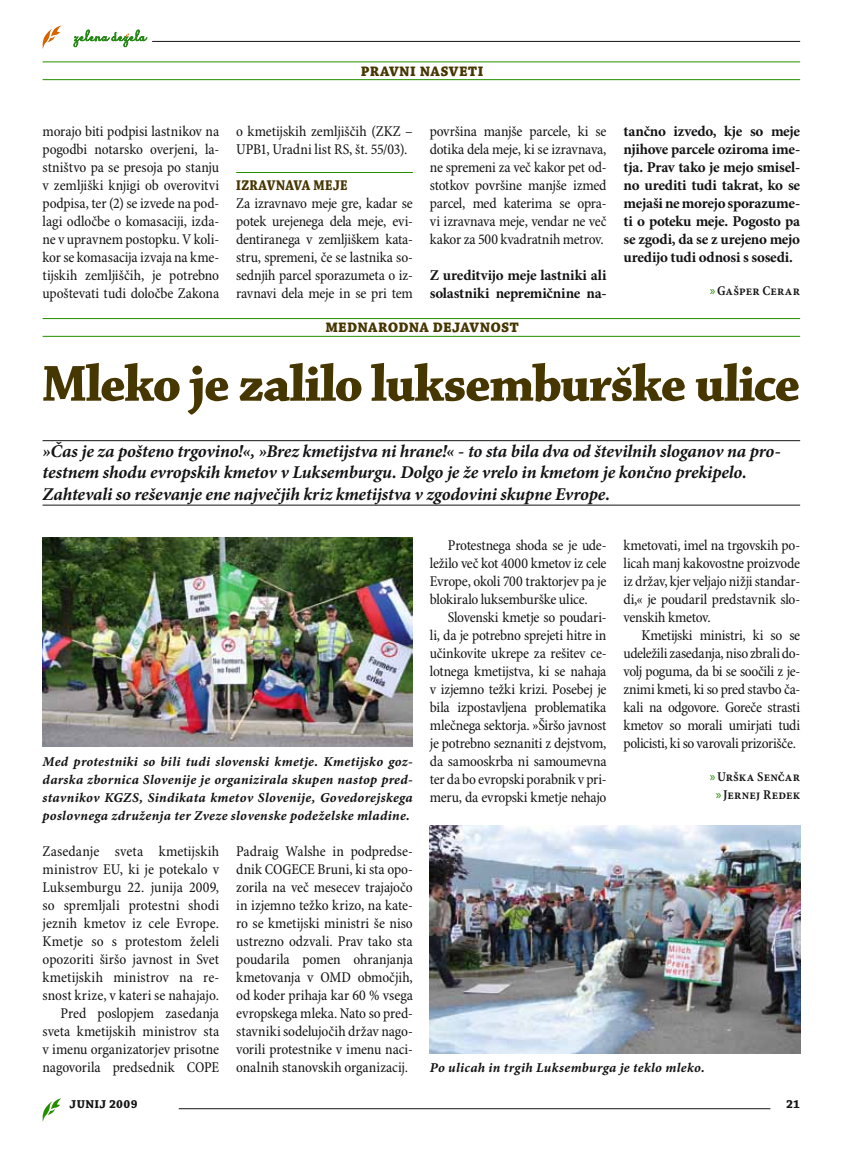
<style>
.page{position:relative;width:864px;height:1153px;background:#fff}
.page>*{position:absolute;margin:0;border:0;box-sizing:border-box;transform-origin:0 0}
.t1{font:54px "Chaparral Pro Bold Disp";letter-spacing:-.015em;color:#463600}
.t2{font:italic 700 18px/21.6px "Minion Pro";letter-spacing:-.01em;color:#141315}
.t3{font:700 18px "Chaparral Pro";letter-spacing:.01em;color:#463600;scale:.9 1}
.t4{font:condensed 15px/18px "Minion Pro";letter-spacing:-.005em;color:#141315;text-align:justify}
.t5{font:700 15px/18px "Minion Pro";letter-spacing:-.015em;color:#141315}
.t6{font:15px "Chaparral Pro Bold Subh";letter-spacing:.025em;color:#463600;scale:.9 1}
.t7{font:13.5px/18px "Minion Pro Bold It Capt";letter-spacing:.025em;color:#141315;text-align:justify}
.t8{font:13.5px/18px "Minion Pro Semibold Cn Capt";letter-spacing:.01em;color:#141315;text-align:center}
.t9{font:12px "Chaparral Pro Bold Capt";letter-spacing:.03em;color:#141315}
.s1{font-family:"Myriad Pro";color:#248e00}
</style>
<div class="page">
<svg style="left:42px;top:1098px;width:19px;height:23px"></svg>
<hr style="left:152px;top:41px;width:647px;height:1px;background:#141315">
<svg style="left:42px;top:26px;width:19px;height:23px"></svg>
<svg style="left:73px;top:30px;width:74px;height:17px"></svg>
<hr style="left:179px;top:1108px;width:591px;height:1px;background:#141315">
<hr style="left:43px;top:440px;width:756px;height:1px;background:#141315">
<hr style="left:43px;top:505px;width:756px;height:1px;background:#141315">
<hr style="left:43px;top:61px;width:756px;height:1px;background:#248e00">
<hr style="left:43px;top:79px;width:756px;height:1px;background:#248e00">
<hr style="left:43px;top:318px;width:756px;height:1px;background:#248e00">
<hr style="left:43px;top:336px;width:756px;height:1px;background:#248e00">
<hr style="left:236px;top:172px;width:176px;height:1px;background:#248e00">
<img style="left:429px;top:825px;width:370px;height:228px">
<img style="left:43px;top:537px;width:369px;height:210px">
<p class="t3" style="left:360px;top:59px;width:138px">pravni nasveti</p>
<p class="t4" style="left:43px;top:123px;width:178px">morajo biti podpisi lastnikov na pogodbi notarsko overjeni, la&shy;stništvo pa se presoja po stanju v zemljiški knjigi ob overovitvi podpisa, ter (2) se izvede na pod&shy;lagi odločbe o komasaciji, izda&shy;ne v upravnem postopku. V koli&shy;kor se komasacija izvaja na kme&shy;tijskih zemljiščih, je potrebno upoštevati tudi določbe Zakona</p>
<p class="t4" style="left:236px;top:123px;width:178px">o kmetijskih zemljiščih (ZKZ –<br>UPB1, Uradni list RS, št. 55/03).</p>
<p class="t6" style="left:236px;top:177px;width:125px">IZRAVNAVA MEJE</p>
<p class="t4" style="left:236px;top:195px;width:178px">Za izravnavo meje gre, kadar se potek urejenega dela meje, evi&shy;dentiranega v zemljiškem kata&shy;stru, spremeni, če se lastnika so&shy;sednjih parcel sporazumeta o iz&shy;ravnavi dela meje in se pri tem</p>
<p class="t4" style="left:429px;top:123px;width:178px">površina manjše parcele, ki se dotika dela meje, ki se izravnava, ne spremeni za več kakor pet od&shy;stotkov površine manjše izmed parcel, med katerima se opra&shy;vi izravnava meje, vendar ne več kakor za 500 kvadratnih metrov.</p>
<p class="t5" style="left:429px;top:267px;width:178px">Z ureditvijo meje lastniki ali solastniki nepremičnine na-</p>
<p class="t3" style="left:325px;top:316px;width:214px">mednarodna dejavnost</p>
<p class="t5" style="left:623px;top:123px;width:178px;text-align:justify">tančno izvedo, kje so meje njihove parcele oziroma ime&shy;tja. Prav tako je mejo smisel&shy;no urediti tudi takrat, ko se mejaši ne morejo sporazume&shy;ti o poteku meje. Pogosto pa se zgodi, da se z urejeno mejo uredijo tudi odnosi s sosedi.</p>
<p class="t8" style="left:709px;top:282px;width:92px"><span class="s1">»</span>Gašper Cerar</p>
<h1 class="t1" style="left:43px;top:354px;width:758px">Mleko je zalilo luksemburške ulice</h1>
<p class="t2" style="left:43px;top:441px;width:739px">»Čas je za pošteno trgovino!«, »Brez kmetijstva ni hrane!« - to sta bila dva od številnih sloganov na pro&shy;testnem shodu evropskih kmetov v Luksemburgu. Dolgo je že vrelo in kmetom je končno prekipelo.<br>Zahtevali so reševanje ene največjih kriz kmetijstva v zgodovini skupne Evrope.</p>
<p class="t7" style="left:43px;top:753px;width:371px">Med protestniki so bili tudi slovenski kmetje. Kmetijsko goz&shy;darska zbornica Slovenije je organizirala skupen nastop pred&shy;stavnikov KGZS, Sindikata kmetov Slovenije, Govedorejskega poslovnega združenja ter Zveze slovenske podeželske mladine.</p>
<p class="t4" style="left:43px;top:843px;width:178px;text-align:right">Zasedanje sveta kmetijskih ministrov EU, ki je potekalo v<br>Luksemburgu 22. junija 2009, so spremljali protestni shodi jeznih kmetov iz cele Evrope.<br>Kmetje so s protestom želeli opozoriti širšo javnost in Svet kmetijskih ministrov na re&shy;snost krize, v kateri se nahajajo.<br>Pred poslopjem zasedanja sveta kmetijskih ministrov sta v imenu organizatorjev prisotne nagovorila predsednik COPE</p>
<p class="t4" style="left:236px;top:843px;width:178px">Padraig Walshe in podpredse&shy;dnik COGECE Bruni, ki sta opo&shy;zorila na več mesecev trajajočo in izjemno težko krizo, na kate&shy;ro se kmetijski ministri še niso ustrezno odzvali. Prav tako sta poudarila pomen ohranjanja kmetovanja v OMD območjih, od koder prihaja kar 60 % vsega evropskega mleka. Nato so pred&shy;stavniki sodelujočih držav nago&shy;vorili protestnike v imenu naci&shy;onalnih stanovskih organizacij.</p>
<p class="t4" style="left:429px;top:537px;width:178px;text-indent:18px">Protestnega shoda se je ude&shy;ležilo več kot 4000 kmetov iz cele Evrope, okoli 700 traktorjev pa je blokiralo luksemburške ulice.</p>
<p class="t4" style="left:429px;top:609px;width:178px;text-indent:18px">Slovenski kmetje so poudari&shy;li, da je potrebno sprejeti hitre in učinkovite ukrepe za rešitev ce&shy;lotnega kmetijstva, ki se nahaja v izjemno težki krizi. Posebej je bila izpostavljena problematika mlečnega sektorja. »Širšo javnost je potrebno seznaniti z dejstvom, da samooskrba ni samoumevna ter da bo evropski porabnik v pri&shy;meru, da evropski kmetje nehajo</p>
<p class="t4" style="left:623px;top:537px;width:178px">kmetovati, imel na trgovskih po&shy;licah manj kakovostne proizvode iz držav, kjer veljajo nižji standar&shy;di,« je poudaril predstavnik slo&shy;venskih kmetov.</p>
<p class="t4" style="left:623px;top:627px;width:178px;text-indent:18px">Kmetijski ministri, ki so se udeležili zasedanja, niso zbrali do&shy;volj poguma, da bi se soočili z je&shy;znimi kmeti, ki so pred stavbo ča&shy;kali na odgovore. Goreče strasti kmetov so morali umirjati tudi policisti, ki so varovali prizorišče.</p>
<p class="t8" style="left:709px;top:768px;width:92px"><span class="s1">»</span>Urška Senčar <span class="s1">»</span> Jernej Redek</p>
<p class="t7" style="left:429px;top:1059px;width:276px">Po ulicah in trgih Luksemburga je teklo mleko.</p>
<p class="t9" style="left:70px;top:1097px;width:69px">junij 2009</p>
<p class="t9" style="left:786px;top:1097px;width:15px">21</p>
</div>
